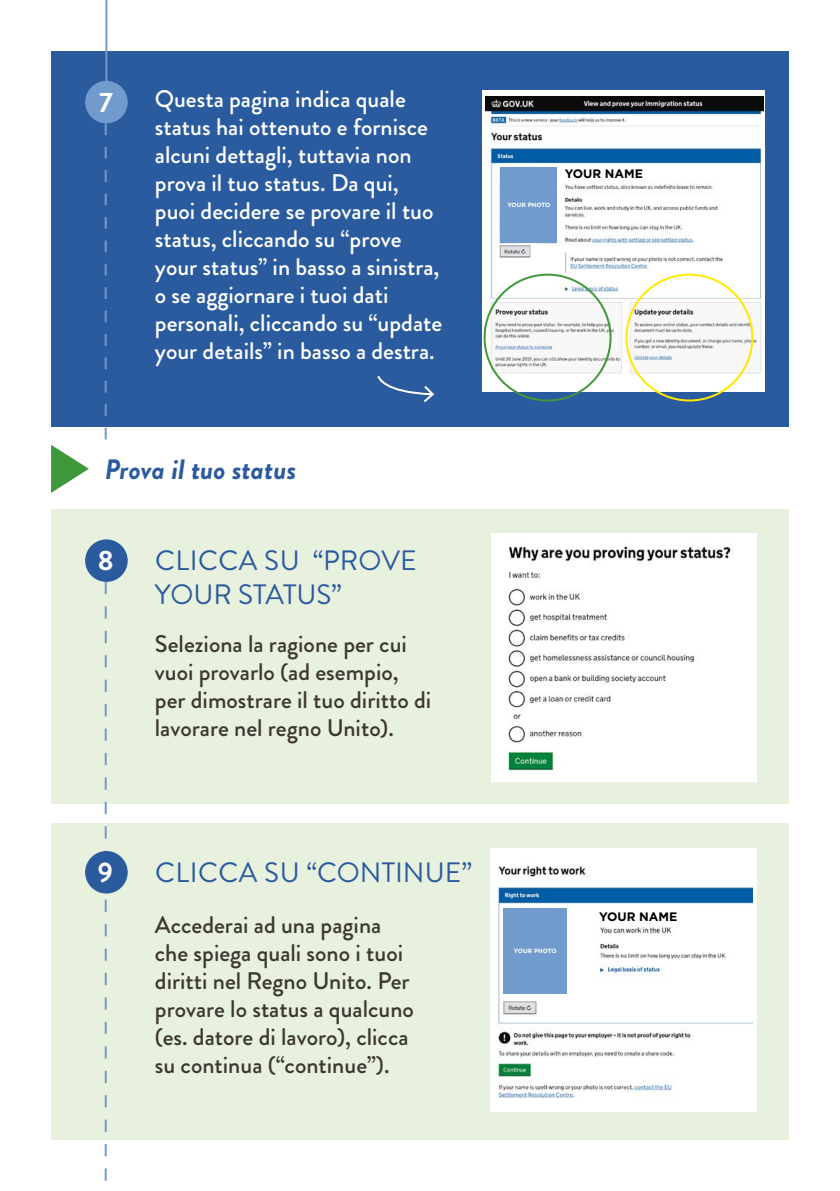
<style>
.page{position:relative;width:840px;height:1191px;background:#fff}
.page>*{position:absolute;margin:0;border:0;box-sizing:border-box;transform-origin:0 0}
.t1{font:28px/33.6px "Brandon Grotesque";color:#2b5b9f}
.t2{font:italic 700 28px "Brandon Grotesque";color:#2b5b9f}
.t3{font:700 28px "Brandon Grotesque";color:#fff}
.t4{font:500 24px/28px "Brandon Grotesque";color:#fff}
.t5{font:500 24px/28px "Brandon Grotesque";color:#3d3732}
.t6{font:700 12.2px "Gotham";color:#000}
.t7{font:700 6.2px "Gotham";color:#fff}
</style>
<div class="page">
<div style="left:51px;top:51px;width:737px;height:375px;background:#2b5b9f"></div>
<div style="left:85px;top:81px;width:43px;height:42px;background:#729bcd;border-radius:50%"></div>
<div style="left:482px;top:90px;width:282px;height:301px;background:#fff"></div>
<hr style="left:105px;top:0;width:2px;height:81px;background:#729bcd">
<div style="left:51px;top:509px;width:737px;height:295px;background:#e8f1de"></div>
<div style="left:51px;top:823px;width:737px;height:317px;background:#e8f1de"></div>
<div style="left:85px;top:539px;width:43px;height:43px;background:#2b5b9f;border-radius:50%"></div>
<svg style="left:105px;top:123px;width:2px;height:316px"></svg>
<svg style="left:105px;top:582px;width:2px;height:599px"></svg>
<img style="left:491px;top:533px;width:265px;height:248px">
<svg style="left:377px;top:376px;width:57px;height:26px"></svg>
<div style="left:85px;top:851px;width:43px;height:42px;background:#2b5b9f;border-radius:50%"></div>
<div style="left:490px;top:848px;width:266px;height:263px;background:#fff"></div>
<img style="left:497px;top:865px;width:255px;height:233px">
<svg style="left:51px;top:445px;width:38px;height:48px"></svg>
<img style="left:485px;top:96px;width:278px;height:279px">
<div style="left:562px;top:165px;width:86px;height:14px;background:#fff"></div>
<div style="left:499px;top:167px;width:57px;height:76px;background:#729bcd"></div>
<div style="left:503px;top:908px;width:63px;height:85px;background:#729bcd"></div>
<div style="left:595px;top:906px;width:97px;height:20px;background:#fff"></div>
<p class="t3" style="left:99px;top:83px;width:15px">7</p>
<p class="t4" style="left:155px;top:85px;width:289px">Questa pagina indica quale status hai ottenuto e fornisce alcuni dettagli, tuttavia non prova il tuo status. Da qui, puoi decidere se provare il tuo status, cliccando su “prove your status” in basso a sinistra,<br>seo aggiornare i tuoi dati personali, cliccando su “update your details” in basso a destra.</p>
<p class="t2" style="left:105px;top:449px;width:193px">Prova il tuo status</p>
<p class="t3" style="left:98px;top:541px;width:17px">8</p>
<p class="t1" style="left:312px;top:544px;width:105px">“PROVE</p>
<p class="t1" style="left:155px;top:544px;width:188px">CLICCA SU<br>YOUR STATUS“</p>
<p class="t5" style="left:155px;top:630px;width:278px">Seleziona la ragione per cui vuoi provarlo (ad esempio, per dimostrare il tuo diritto di lavorare nel regno Unito .(</p>
<p class="t7" style="left:507px;top:201px;width:44px">YOUR PHOTO</p>
<p class="t6" style="left:564px;top:166px;width:80px">YOUR NAME</p>
<p class="t3" style="left:98px;top:853px;width:17px">9</p>
<p class="t1" style="left:155px;top:856px;width:318px">CLICCA SU “CONTINUE“</p>
<p class="t5" style="left:155px;top:911px;width:260px">Accederai ad una pagina che spiega quali sono i tuoi diritti nel Regno Unito. Per provare lo status a qualcuno (es. datore di lavoro ,) clicca su continua (“continue .(“</p>
<p class="t7" style="left:513px;top:946px;width:44px">YOUR PHOTO</p>
<p class="t6" style="left:598px;top:908px;width:80px">YOUR NAME</p>
</div>
